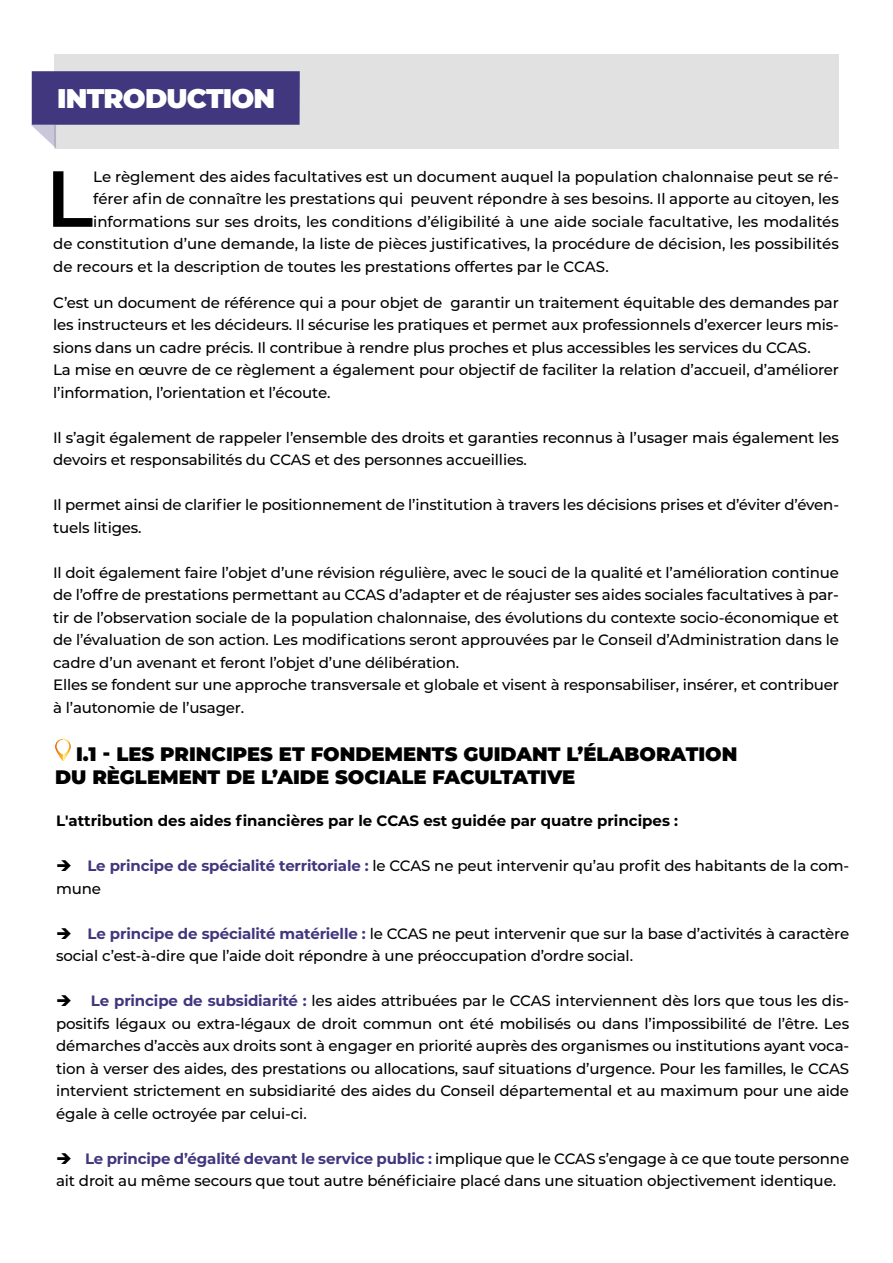
<style>
.page{position:relative;width:893px;height:1263px;background:#fff}
.page>*{position:absolute;margin:0;border:0;box-sizing:border-box;transform-origin:0 0}
.t1{font:600 79.35px "Montserrat";color:#000}
.t2{font:900 27px "Montserrat";letter-spacing:-.03em;color:#fff}
.t3{font:900 19.5px/23.4px "Montserrat";color:#000}
.t4{font:500 15px/22.5px "Montserrat";letter-spacing:-.01em;color:#000}
.t5{font:700 15px "Montserrat";color:#000}
.s1{font-weight:700;color:#41377e}
</style>
<div class="page">
<div style="left:54px;top:54px;width:785px;height:94px;background:#e1e1e1"></div>
<div style="left:32px;top:71px;width:268px;height:54px;background:#41377e"></div>
<svg style="left:31px;top:125px;width:25px;height:23px"></svg>
<svg style="left:55px;top:739px;width:16px;height:22px"></svg>
<div style="left:57px;top:740px;width:12px;height:14px;background:#fff;border-radius:6px"></div>
<h2 class="t2" style="left:57px;top:78px;width:220px">INTRODUCTION</h2>
<h1 class="t1" style="left:46px;top:142px;width:49px">L</h1>
<p class="t4" style="left:93px;top:165px;width:747px">Le règlement des aides facultatives est un document auquel la population chalonnaise peut se ré-</p>
<p class="t4" style="left:93px;top:187px;width:747px">férer afin de connaître les prestations qui peuvent répondre à ses besoins. Il apporte au citoyen, les</p>
<p class="t4" style="left:93px;top:210px;width:747px">informations sur ses droits, les conditions d’éligibilité à une aide sociale facultative, les modalités</p>
<p class="t4" style="left:53px;top:232px;width:787px">de constitution d’une demande, la liste de pièces justificatives, la procédure de décision, les possibilités</p>
<p class="t4" style="left:53px;top:255px;width:557px">de recours et la description de toutes les prestations offertes par le CCAS.</p>
<p class="t4" style="left:53px;top:291px;width:787px">C’est un document de référence qui a pour objet de garantir un traitement équitable des demandes par les instructeurs et les décideurs. Il sécurise les pratiques et permet aux professionnels d’exercer leurs mis&shy;sions dans un cadre précis. Il contribue à rendre plus proches et plus accessibles les services du CCAS.<br>La mise en œuvre de ce règlement a également pour objectif de faciliter la relation d’accueil, d’améliorer l’information, l’orientation et l’écoute.</p>
<p class="t4" style="left:53px;top:426px;width:787px">Il s’agit également de rappeler l’ensemble des droits et garanties reconnus à l’usager mais également les devoirs et responsabilités du CCAS et des personnes accueillies.</p>
<p class="t4" style="left:53px;top:493px;width:787px">Il permet ainsi de clarifier le positionnement de l’institution à travers les décisions prises et d’éviter d’éven&shy;tuels litiges.</p>
<p class="t4" style="left:53px;top:561px;width:787px">Il doit également faire l’objet d’une révision régulière, avec le souci de la qualité et l’amélioration continue de l’offre de prestations permettant au CCAS d’adapter et de réajuster ses aides sociales facultatives à par&shy;tir de l’observation sociale de la population chalonnaise, des évolutions du contexte socio-économique et de l’évaluation de son action. Les modifications seront approuvées par le Conseil d’Administration dans le cadre d’un avenant et feront l’objet d’une délibération.<br>Elles se fondent sur une approche transversale et globale et visent à responsabiliser, insérer, et contribuer à l’autonomie de l’usager.</p>
<h3 class="t3" style="left:55px;top:741px;width:684px;text-indent:21px">I.1 - LES PRINCIPES ET FONDEMENTS GUIDANT L’ÉLABORATION<br>DU RÈGLEMENT DE L’AIDE SOCIALE FACULTATIVE</h3>
<p class="t5" style="left:56px;top:810px;width:624px">L'attribution des aides financières par le CCAS est guidée par quatre principes :</p>
<p class="t4" style="left:56px;top:854px;width:795px">➔ <span class="s1">Le principe de spécialité territoriale :</span> le CCAS ne peut intervenir qu’au profit des habitants de la com&shy;mune</p>
<p class="t4" style="left:56px;top:921px;width:794px">➔ <span class="s1">Le principe de spécialité matérielle :</span> le CCAS ne peut intervenir que sur la base d’activités à caractère social c’est-à-dire que l’aide doit répondre à une préoccupation d’ordre social.</p>
<p class="t4" style="left:56px;top:989px;width:795px;text-align:justify">➔ <span class="s1">Le principe de subsidiarité :</span> les aides attribuées par le CCAS interviennent dès lors que tous les dis&shy;positifs légaux ou extra-légaux de droit commun ont été mobilisés ou dans l’impossibilité de l’être. Les démarches d’accès aux droits sont à engager en priorité auprès des organismes ou institutions ayant voca&shy;tion à verser des aides, des prestations ou allocations, sauf situations d’urgence. Pour les familles, le CCAS intervient strictement en subsidiarité des aides du Conseil départemental et au maximum pour une aide égale à celle octroyée par celui-ci.</p>
<p class="t4" style="left:56px;top:1146px;width:795px">➔ <span class="s1">Le principe d’égalité devant le service public :</span> implique que le CCAS s’engage à ce que toute personne ait droit au même secours que tout autre bénéficiaire placé dans une situation objectivement identique.</p>
</div>
